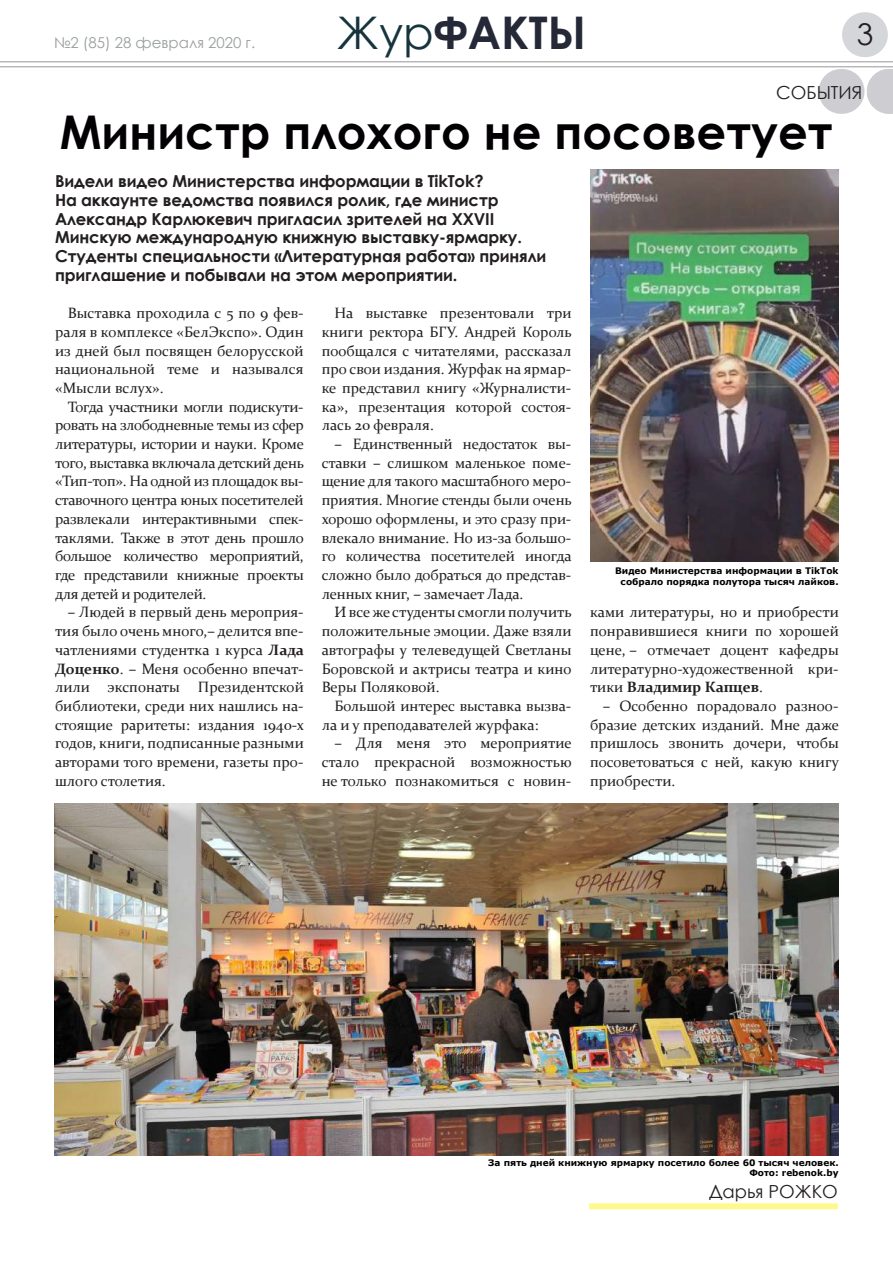
<style>
.page{position:relative;width:893px;height:1263px;background:#fff}
.page>*{position:absolute;margin:0;border:0;box-sizing:border-box;transform-origin:0 0}
.t1{font:700 46.5px "Century Gothic";color:#030003}
.t2{font:700 45px "Century Gothic";color:#252836}
.t3{font:30px "Century Gothic";color:#231f20}
.t4{font:18px "Century Gothic";color:#231f20}
.t5{font:700 16.5px/18.8px "Century Gothic";letter-spacing:-.01em;color:#231f20}
.t6{font:15px/18.8px "Constantia";color:#231f20;text-align:justify}
.t7{font:15px "Century Gothic";color:#9b9f9f}
.t8{font:700 9px/10.8px "Verdana";color:#000001;text-align:right}
.s1{font-weight:400;color:#17343e}
.s2{font-weight:700}
</style>
<div class="page">
<hr style="left:864px;top:12px;width:1px;height:45px;background:#252836">
<hr style="left:892px;top:12px;width:1px;height:45px;background:#252836">
<svg style="left:867px;top:69px;width:22px;height:45px"></svg>
<hr style="left:841px;top:69px;width:1px;height:45px;background:#ceced2">
<hr style="left:889px;top:69px;width:1px;height:45px;background:#ceced2">
<hr style="left:0;top:61px;width:893px;height:1px;background:#231f20">
<hr style="left:0;top:66px;width:893px;height:1px;background:#231f20">
<div style="left:589px;top:1203px;width:249px;height:6px;background:#fff88d"></div>
<img style="left:590px;top:169px;width:249px;height:392px">
<img style="left:55px;top:804px;width:783px;height:351px">
<p class="t7" style="left:54px;top:32px;width:203px">№2 (85) 28 февраля 2020 г.</p>
<h2 class="t2" style="left:337px;top:-1px;width:251px"><span class="s1">Жур</span>ФАКТЫ</h2>
<h3 class="t3" style="left:857px;top:13px;width:18px">3</h3>
<p class="t4" style="left:776px;top:80px;width:88px">СОБЫТИЯ</p>
<h1 class="t1" style="left:60px;top:97px;width:775px">Министр плохого не посоветует</h1>
<p class="t5" style="left:55px;top:171px;width:493px">Видели видео Министерства информации в TikTok?<br>На аккаунте ведомства появился ролик, где министр Александр Карлюкевич пригласил зрителей на XXVII Минскую международную книжную выставку-ярмарку.<br>Студенты специальности «Литературная работа» приняли приглашение и побывали на этом мероприятии.</p>
<p class="t6" style="left:55px;top:303px;width:250px;text-indent:13px">Выставка проходила с 5 по 9 фев&shy;раля в комплексе «БелЭкспо». Один из дней был посвящен белорусской национальной теме и назывался «Мысли вслух».</p>
<p class="t6" style="left:55px;top:396px;width:250px;text-indent:13px">Тогда участники могли подискути&shy;ровать на злободневные темы из сфер литературы, истории и науки. Кроме того, выставка включала детский день «Тип-топ». На одной из площадок вы&shy;ставочного центра юных посетителей развлекали интерактивными спек&shy;таклями. Также в этот день прошло большое количество мероприятий, где представили книжные проекты для детей и родителей.</p>
<p class="t6" style="left:55px;top:602px;width:250px;text-indent:13px">– Людей в первый день мероприя&shy;тия было очень много,– делится впе&shy;чатлениями студентка 1 курса <span class="s2">Лада Доценко</span>. – Меня особенно впечат&shy;лили экспонаты Президентской библиотеки, среди них нашлись на&shy;стоящие раритеты: издания 1940-х годов, книги, подписанные разными авторами того времени, газеты про&shy;шлого столетия.</p>
<p class="t6" style="left:322px;top:303px;width:252px;text-indent:13px">На выставке презентовали три книги ректора БГУ. Андрей Король пообщался с читателями, рассказал про свои издания. Журфак на ярмар&shy;ке представил книгу «Журналисти&shy;ка», презентация которой состоя&shy;лась 20 февраля.</p>
<p class="t6" style="left:322px;top:434px;width:251px;text-indent:13px">– Единственный недостаток вы&shy;ставки – слишком маленькое поме&shy;щение для такого масштабного меро&shy;приятия. Многие стенды были очень хорошо оформлены, и это сразу при&shy;влекало внимание. Но из-за большо&shy;го количества посетителей иногда сложно было добраться до представ&shy;ленных книг, – замечает Лада.</p>
<p class="t6" style="left:322px;top:602px;width:252px;text-indent:13px">И все же студенты смогли получить положительные эмоции. Даже взяли автографы у телеведущей Светланы Боровской и актрисы театра и кино Веры Поляковой.</p>
<p class="t6" style="left:322px;top:696px;width:251px;text-indent:13px">Большой интерес выставка вызва&shy;ла и у преподавателей журфака:</p>
<p class="t6" style="left:322px;top:733px;width:252px;text-indent:13px">– Для меня это мероприятие стало прекрасной возможностью не только познакомиться с новин-</p>
<p class="t8" style="left:615px;top:565px;width:225px">Видео Министерства информации в TikTok собрало порядка полутора тысяч лайков.</p>
<p class="t6" style="left:590px;top:602px;width:250px">ками литературы, но и приобрести понравившиеся книги по хорошей цене, – отмечает доцент кафедры литературно-художественной кри&shy;тики <span class="s2">Владимир Капцев</span>.</p>
<p class="t6" style="left:590px;top:696px;width:250px;text-indent:13px">– Особенно порадовало разноо&shy;бразие детских изданий. Мне даже пришлось звонить дочери, чтобы посоветоваться с ней, какую книгу приобрести.</p>
<p class="t8" style="left:488px;top:1157px;width:352px">За пять дней книжную ярмарку посетило более 60 тысяч человек.<br>Фото: rebenok.by</p>
<p class="t4" style="left:709px;top:1178px;width:130px">Дарья РОЖКО</p>
</div>
